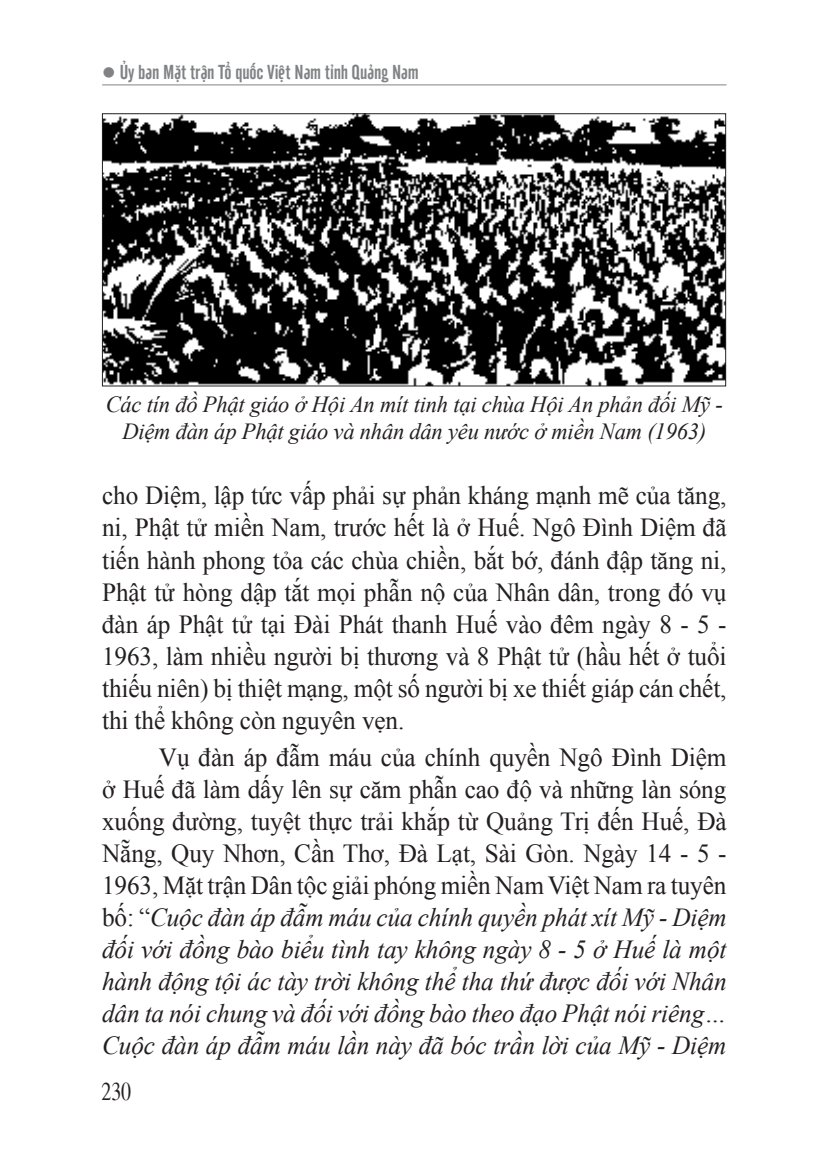
<style>
.page{position:relative;width:823px;height:1163px;background:#fff}
.page>*{position:absolute;margin:0;border:0;box-sizing:border-box;transform-origin:0 0}
.t1{font:italic 26px/32px "Times New Roman";letter-spacing:-.005em;color:#231f20;text-align:justify}
.t2{font:26px/32.2px "Times New Roman";letter-spacing:-.005em;color:#231f20;text-align:justify}
.t3{font:condensed 26px "Times";color:#231f20;scale:.9 1}
.t4{font:italic 23px/27px "Times New Roman";letter-spacing:-.01em;color:#231f20;text-align:center}
.t5{font:20px "UTM Cafeta";letter-spacing:-.01em;color:#808285}
.s1{font-style:normal}
</style>
<div class="page">
<hr style="left:102px;top:85px;width:624px;height:1px;background:#808285">
<img style="left:104px;top:115px;width:619px;height:269px">
<div style="left:102px;top:113px;width:623px;height:273px;border:1px solid #231f20"></div>
<p class="t5" style="left:102px;top:58px;width:318px">● Ủy ban Mặt trận Tổ quốc Việt Nam tỉnh Quảng Nam</p>
<p class="t4" style="left:106px;top:390px;width:618px">Các tín đồ Phật giáo ở Hội An mít tinh tại chùa Hội An phản đối Mỹ -<br>Diệm đàn áp Phật giáo và nhân dân yêu nước ở miền Nam (1963)</p>
<p class="t2" style="left:102px;top:479px;width:625px">cho Diệm, lập tức vấp phải sự phản kháng mạnh mẽ của tăng, ni, Phật tử miền Nam, trước hết là ở Huế. Ngô Đình Diệm đã tiến hành phong tỏa các chùa chiền, bắt bớ, đánh đập tăng ni, Phật tử hòng dập tắt mọi phẫn nộ của Nhân dân, trong đó vụ đàn áp Phật tử tại Đài Phát thanh Huế vào đêm ngày 8 - 5 - 1963, làm nhiều người bị thương và 8 Phật tử (hầu hết ở tuổi thiếu niên) bị thiệt mạng, một số người bị xe thiết giáp cán chết, thi thể không còn nguyên vẹn.</p>
<p class="t1" style="left:102px;top:740px;width:625px;text-indent:57px"><span class="s1">Vụ đàn áp đẫm máu của chính quyền Ngô Đình Diệm ở Huế đã làm dấy lên sự căm phẫn cao độ và những làn sóng xuống đường, tuyệt thực trải khắp từ Quảng Trị đến Huế, Đà Nẵng, Quy Nhơn, Cần Thơ, Đà Lạt, Sài Gòn. Ngày 14 - 5 - 1963, Mặt trận Dân tộc giải phóng miền Nam Việt Nam ra tuyên bố: “</span>Cuộc đàn áp đẫm máu của chính quyền phát xít Mỹ - Diệm đối với đồng bào biểu tình tay không ngày 8 - 5 ở Huế là một hành động tội ác tày trời không thể tha thứ được đối với Nhân dân ta nói chung và đối với đồng bào theo đạo Phật nói riêng… Cuộc đàn áp đẫm máu lần này đã bóc trần lời của Mỹ - Diệm</p>
<p class="t3" style="left:101px;top:1071px;width:35px">230</p>
</div>
